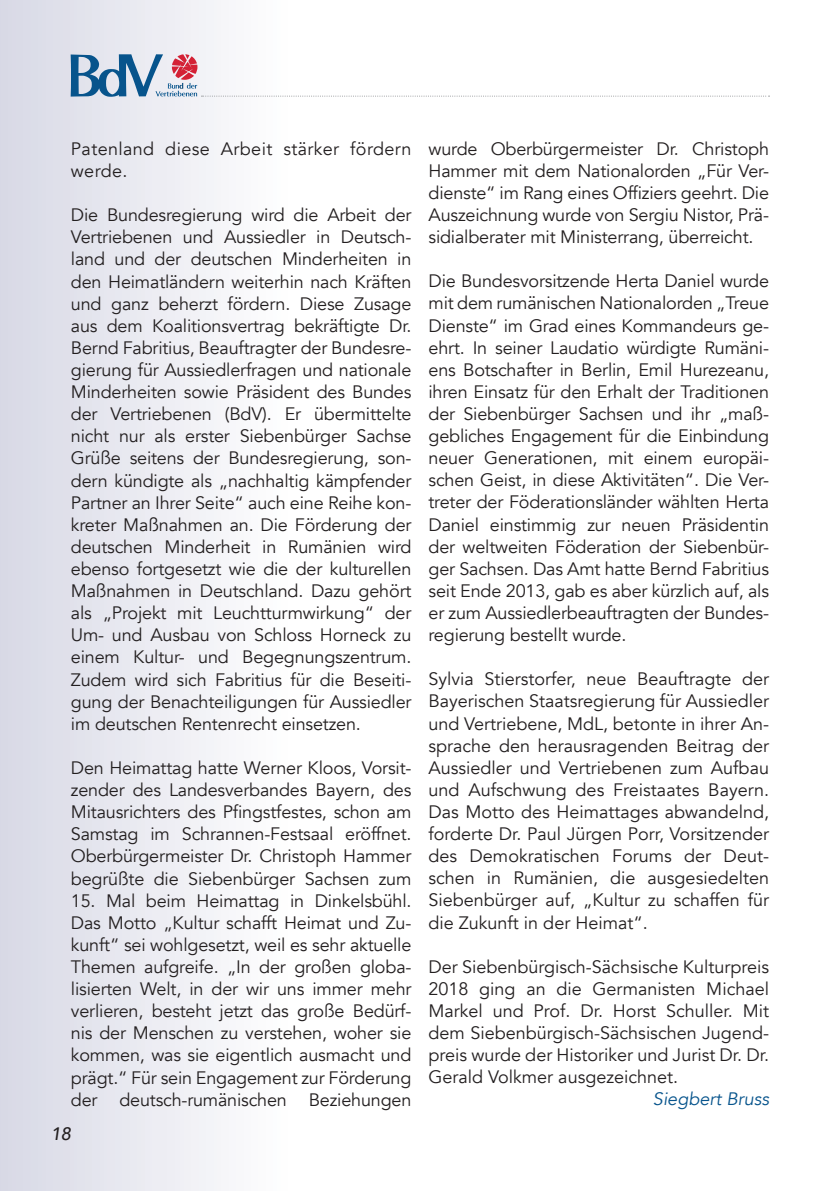
<style>
.page{position:relative;width:840px;height:1191px;background:#fff}
.page>*{position:absolute;margin:0;border:0;box-sizing:border-box;transform-origin:0 0}
.t1{font:18px/22.2px "Avenir";letter-spacing:-.01em;color:#231f20;text-align:justify}
.t2{font:18px/22.2px "Avenir";letter-spacing:.02em;color:#231f20}
.t3{font:italic 18px "Avenir";color:#07548c}
.t4{font:italic 500 18px "Avenir";color:#231f20}
</style>
<div class="page">
<div style="left:0;top:0;width:463px;height:1191px;background:linear-gradient(to right,#dddee9,#fff)"></div>
<svg style="left:71px;top:54px;width:698px;height:43px"></svg>
<p class="t2" style="left:71px;top:138px;width:342px">Patenland diese Arbeit stärker fördern werde.</p>
<p class="t1" style="left:71px;top:204px;width:342px">Die Bundesregierung wird die Arbeit der Vertriebenen und Aussiedler in Deutsch&shy;land und der deutschen Minderheiten in den Heimatländern weiterhin nach Kräften und ganz beherzt fördern. Diese Zusage aus dem Koalitionsvertrag bekräftigte Dr.<br>Bernd Fabritius, Beauftragter der Bundesre&shy;gierung für Aussiedlerfragen und nationale Minderheiten sowie Präsident des Bundes der Vertriebenen (BdV). Er übermittelte nicht nur als erster Siebenbürger Sachse Grüße seitens der Bundesregierung, son&shy;dern kündigte als „nachhaltig kämpfender Partner an Ihrer Seite“ auch eine Reihe kon&shy;kreter Maßnahmen an. Die Förderung der deutschen Minderheit in Rumänien wird ebenso fortgesetzt wie die der kulturellen Maßnahmen in Deutschland. Dazu gehört als „Projekt mit Leuchtturmwirkung“ der Um- und Ausbau von Schloss Horneck zu einem Kultur- und Begegnungszentrum.<br>Zudem wird sich Fabritius für die Beseiti&shy;gung der Benachteiligungen für Aussiedler im deutschen Rentenrecht einsetzen.</p>
<p class="t1" style="left:71px;top:757px;width:342px">Den Heimattag hatte Werner Kloos, Vorsit&shy;zender des Landesverbandes Bayern, des Mitausrichters des Pfingstfestes, schon am Samstag im Schrannen-Festsaal eröffnet.<br>Oberbürgermeister Dr. Christoph Hammer begrüßte die Siebenbürger Sachsen zum</p>
<p class="t1" style="left:71px;top:889px;width:342px">15. Mal beim Heimattag in Dinkelsbühl.<br>Das Motto „Kultur schafft Heimat und Zu&shy;kunft“ sei wohlgesetzt, weil es sehr aktuelle Themen aufgreife. „In der großen globa&shy;lisierten Welt, in der wir uns immer mehr verlieren, besteht jetzt das große Bedürf&shy;nis der Menschen zu verstehen, woher sie kommen, was sie eigentlich ausmacht und prägt.“ Für sein Engagement zur Förderung der deutsch-rumänischen Beziehungen</p>
<p class="t4" style="left:51px;top:1122px;width:21px">18</p>
<p class="t1" style="left:428px;top:138px;width:342px">wurde Oberbürgermeister Dr. Christoph Hammer mit dem Nationalorden „Für Ver&shy;dienste“ im Rang eines Offiziers geehrt. Die Auszeichnung wurde von Sergiu Nistor, Prä&shy;sidialberater mit Ministerrang, überreicht.</p>
<p class="t1" style="left:428px;top:270px;width:342px">Die Bundesvorsitzende Herta Daniel wurde mit dem rumänischen Nationalorden „Treue Dienste“ im Grad eines Kommandeurs ge&shy;ehrt. In seiner Laudatio würdigte Rumäni&shy;ens Botschafter in Berlin, Emil Hurezeanu, ihren Einsatz für den Erhalt der Traditionen der Siebenbürger Sachsen und ihr „maß&shy;gebliches Engagement für die Einbindung neuer Generationen, mit einem europäi&shy;schen Geist, in diese Aktivitäten“. Die Ver&shy;treter der Föderationsländer wählten Herta Daniel einstimmig zur neuen Präsidentin der weltweiten Föderation der Siebenbür&shy;ger Sachsen. Das Amt hatte Bernd Fabritius seit Ende 2013, gab es aber kürzlich auf, als er zum Aussiedlerbeauftragten der Bundes&shy;regierung bestellt wurde.</p>
<p class="t1" style="left:428px;top:668px;width:342px">Sylvia Stierstorfer, neue Beauftragte der Bayerischen Staatsregierung für Aussiedler und Vertriebene, MdL, betonte in ihrer An&shy;sprache den herausragenden Beitrag der Aussiedler und Vertriebenen zum Aufbau und Aufschwung des Freistaates Bayern.<br>Das Motto des Heimattages abwandelnd, forderte Dr. Paul Jürgen Porr, Vorsitzender des Demokratischen Forums der Deut&shy;schen in Rumänien, die ausgesiedelten Siebenbürger auf, „Kultur zu schaffen für die Zukunft in der Heimat“.</p>
<p class="t1" style="left:428px;top:955px;width:342px">Der Siebenbürgisch-Sächsische Kulturpreis 2018 ging an die Germanisten Michael Markel und Prof. Dr. Horst Schuller. Mit dem Siebenbürgisch-Sächsischen Jugend&shy;preis wurde der Historiker und Jurist Dr. Dr.<br>Gerald Volkmer ausgezeichnet.</p>
<p class="t3" style="left:652px;top:1088px;width:117px">Siegbert Bruss</p>
</div>
